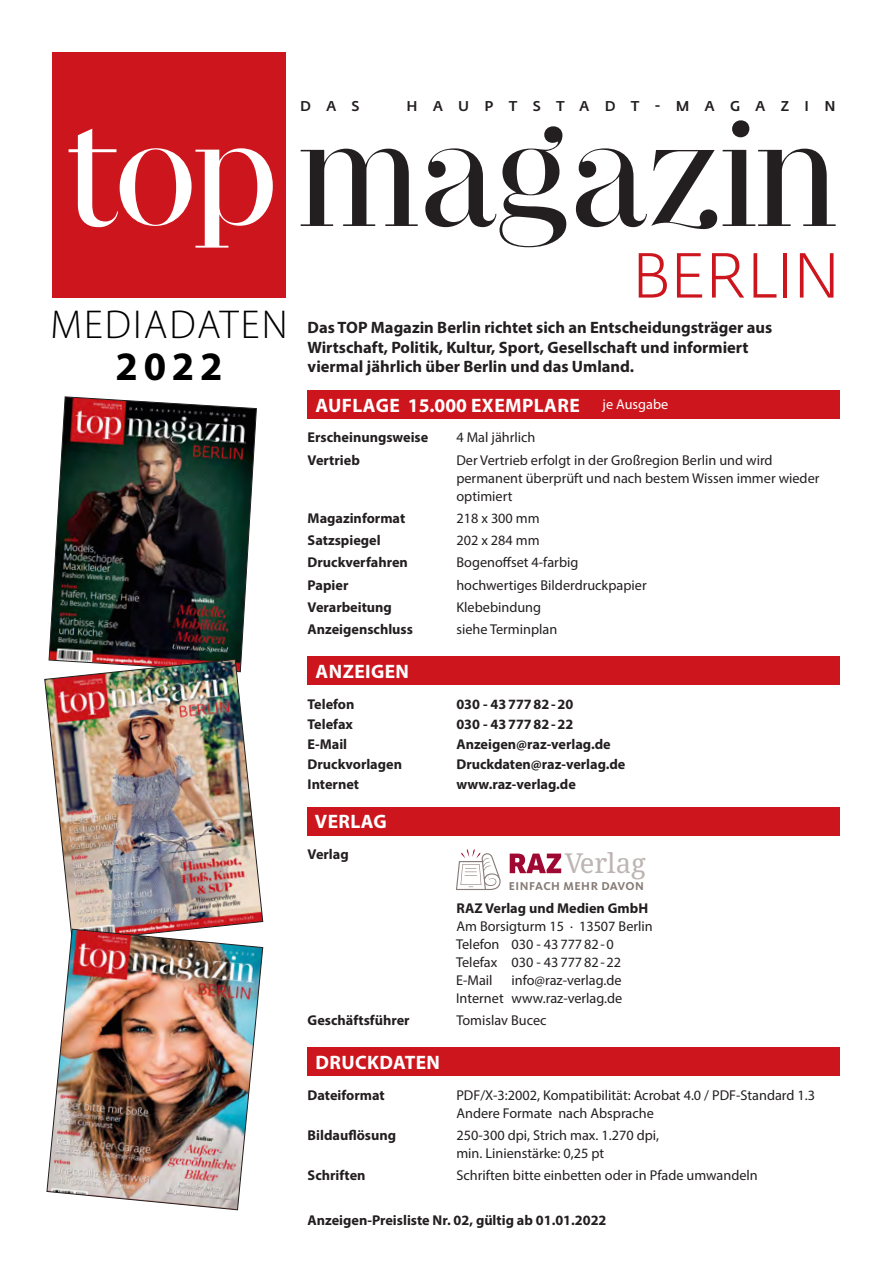
<style>
.page{position:relative;width:893px;height:1263px;background:#fff}
.page>*{position:absolute;margin:0;border:0;box-sizing:border-box;transform-origin:0 0}
.t1{font:300 62.85px "Fedra Sans Alt Std";letter-spacing:-.015em;color:#cd151d}
.t2{font:300 40.5px "Myriad Pro";letter-spacing:.05em;color:#000}
.t3{font:700 40.5px "Myriad Pro";color:#000}
.t4{font:27.45px "Droid Serif";letter-spacing:-.005em;color:#bdb5b3}
.t5{font:700 19.5px "Myriad Pro";letter-spacing:.02em;color:#fff}
.MD_Liste{font:700 16.5px/19.5px "Myriad Pro";color:#231f20}
.MD_Liste-2{font:14.25px/18px "Myriad Pro";color:#231f20}
.MD_Liste-3{font:700 14.25px "Myriad Pro";color:#231f20}
.t6{font:500 14.1px "Fedra Sans Alt Std";letter-spacing:1.09em;color:#231f20}
.t7{font:700 11.85px "Kievit Pro";letter-spacing:.05em;color:#867b76}
.s1{font-weight:400;font-size:14.25px}
.s2{font-size:26.85px}
</style>
<div class="page">
<div style="left:52px;top:52px;width:234px;height:246px;background:#cd151d"></div>
<svg style="left:69px;top:129px;width:204px;height:119px"></svg>
<svg style="left:301px;top:120px;width:535px;height:127px"></svg>
<div style="left:308px;top:391px;width:532px;height:28px;background:#cd151d"></div>
<div style="left:308px;top:657px;width:532px;height:28px;background:#cd151d"></div>
<div style="left:308px;top:807px;width:532px;height:28px;background:#cd151d"></div>
<div style="left:308px;top:1048px;width:532px;height:28px;background:#cd151d"></div>
<svg style="left:510px;top:853px;width:51px;height:20px"></svg>
<svg style="left:456px;top:849px;width:45px;height:41px"></svg>
<img style="left:49px;top:397px;width:208px;height:262px">
<img style="left:44px;top:659px;width:219px;height:270px">
<img style="left:47px;top:929px;width:216px;height:281px">
<p class="t6" style="left:300px;top:97px;width:61px">DAS</p>
<p class="t6" style="left:407px;top:97px;width:430px">HAUPTSTADT-MAGAZIN</p>
<p class="t2" style="left:51px;top:302px;width:239px">MEDIADATEN</p>
<p class="t3" style="left:116px;top:339px;width:108px">2022</p>
<p class="t1" style="left:632px;top:238px;width:210px">BERLIN</p>
<p class="MD_Liste" style="left:308px;top:318px;width:466px">Das TOP Magazin Berlin richtet sich an Entscheidungsträger aus<br>Wirtschaft, Politik, Kultur, Sport, Gesellschaft und informiert viermal jährlich über Berlin und das Umland.</p>
<p class="t5" style="left:316px;top:392px;width:354px">AUFLAGE 15.000 EXEMPLARE <span class="s1">je Ausgabe</span></p>
<p class="MD_Liste-3" style="left:308px;top:428px;width:122px">Erscheinungsweise</p>
<p class="MD_Liste-2" style="left:456px;top:428px;width:81px">4 Mal jährlich</p>
<p class="MD_Liste-3" style="left:308px;top:451px;width:54px">Vertrieb</p>
<p class="MD_Liste-2" style="left:456px;top:451px;width:318px">Der Vertrieb erfolgt in der Großregion Berlin und wird</p>
<p class="MD_Liste-2" style="left:456px;top:469px;width:365px">permanent überprüft und nach bestem Wissen immer wieder</p>
<p class="MD_Liste-2" style="left:456px;top:487px;width:58px">optimiert</p>
<p class="MD_Liste-3" style="left:308px;top:509px;width:99px">Magazinformat</p>
<p class="MD_Liste-2" style="left:456px;top:509px;width:85px">218 x 300 mm</p>
<p class="MD_Liste-3" style="left:308px;top:531px;width:75px">Satzspiegel</p>
<p class="MD_Liste-2" style="left:456px;top:531px;width:85px">202 x 284 mm</p>
<p class="MD_Liste-3" style="left:308px;top:553px;width:102px">Druckverfahren</p>
<p class="MD_Liste-2" style="left:456px;top:553px;width:123px">Bogenoffset 4-farbig</p>
<p class="MD_Liste-3" style="left:308px;top:576px;width:42px">Papier</p>
<p class="MD_Liste-2" style="left:456px;top:576px;width:192px">hochwertiges Bilderdruckpapier</p>
<p class="MD_Liste-3" style="left:308px;top:598px;width:86px">Verarbeitung</p>
<p class="MD_Liste-2" style="left:456px;top:598px;width:86px">Klebebindung</p>
<p class="MD_Liste-3" style="left:308px;top:620px;width:107px">Anzeigenschluss</p>
<p class="MD_Liste-2" style="left:456px;top:620px;width:102px">siehe Terminplan</p>
<p class="t5" style="left:316px;top:658px;width:95px">ANZEIGEN</p>
<p class="MD_Liste-3" style="left:308px;top:694px;width:48px">Telefon</p>
<p class="MD_Liste-3" style="left:456px;top:694px;width:118px">030 - 4377782-20</p>
<p class="MD_Liste-3" style="left:308px;top:714px;width:47px">Telefax</p>
<p class="MD_Liste-3" style="left:456px;top:714px;width:118px">030 - 4377782-22</p>
<p class="MD_Liste-3" style="left:308px;top:735px;width:41px">E-Mail</p>
<p class="MD_Liste-3" style="left:456px;top:735px;width:156px">Anzeigen@raz-verlag.de</p>
<p class="MD_Liste-3" style="left:308px;top:755px;width:96px">Druckvorlagen</p>
<p class="MD_Liste-3" style="left:456px;top:755px;width:171px">Druckdaten@raz-verlag.de</p>
<p class="MD_Liste-3" style="left:308px;top:775px;width:53px">Internet</p>
<p class="MD_Liste-3" style="left:456px;top:775px;width:121px">www.raz-verlag.de</p>
<p class="t5" style="left:315px;top:809px;width:74px">VERLAG</p>
<p class="MD_Liste-3" style="left:308px;top:845px;width:43px">Verlag</p>
<p class="t4" style="left:565px;top:848px;width:83px">Verla<span class="s2">g</span></p>
<p class="t7" style="left:509px;top:879px;width:137px">EINFACH MEHR DAVON</p>
<p class="MD_Liste-3" style="left:456px;top:899px;width:193px">RAZ Verlag und Medien GmbH</p>
<p class="MD_Liste-2" style="left:456px;top:917px;width:198px">Am Borsigturm 15 · 13507 Berlin</p>
<p class="MD_Liste-2" style="left:456px;top:935px;width:159px">Telefon 030 - 4377782-0</p>
<p class="MD_Liste-2" style="left:456px;top:953px;width:167px">Telefax 030 - 4377782-22</p>
<p class="MD_Liste-2" style="left:456px;top:971px;width:38px">E-Mail</p>
<p class="MD_Liste-2" style="left:512px;top:971px;width:112px">info@raz-verlag.de</p>
<p class="MD_Liste-2" style="left:456px;top:989px;width:168px">Internet www.raz-verlag.de</p>
<p class="MD_Liste-3" style="left:308px;top:1011px;width:104px">Geschäftsführer</p>
<p class="MD_Liste-2" style="left:456px;top:1011px;width:92px">Tomislav Bucec</p>
<p class="t5" style="left:316px;top:1049px;width:126px">DRUCKDATEN</p>
<p class="MD_Liste-3" style="left:308px;top:1085px;width:79px">Dateiformat</p>
<p class="MD_Liste-2" style="left:456px;top:1085px;width:360px">PDF/X-3:2002, Kompatibilität: Acrobat 4.0 / PDF-Standard 1.3</p>
<p class="MD_Liste-2" style="left:456px;top:1103px;width:199px">Andere Formate nach Absprache</p>
<p class="MD_Liste-3" style="left:308px;top:1126px;width:90px">Bildauflösung</p>
<p class="MD_Liste-2" style="left:456px;top:1126px;width:204px">250-300 dpi, Strich max. 1.270 dpi, min. Linienstärke: 0,25 pt</p>
<p class="MD_Liste-3" style="left:308px;top:1166px;width:59px">Schriften</p>
<p class="MD_Liste-2" style="left:456px;top:1166px;width:303px">Schriften bitte einbetten oder in Pfade umwandeln</p>
<p class="MD_Liste-3" style="left:308px;top:1211px;width:300px">Anzeigen-Preisliste Nr. 02, gültig ab 01.01.2022</p>
</div>
